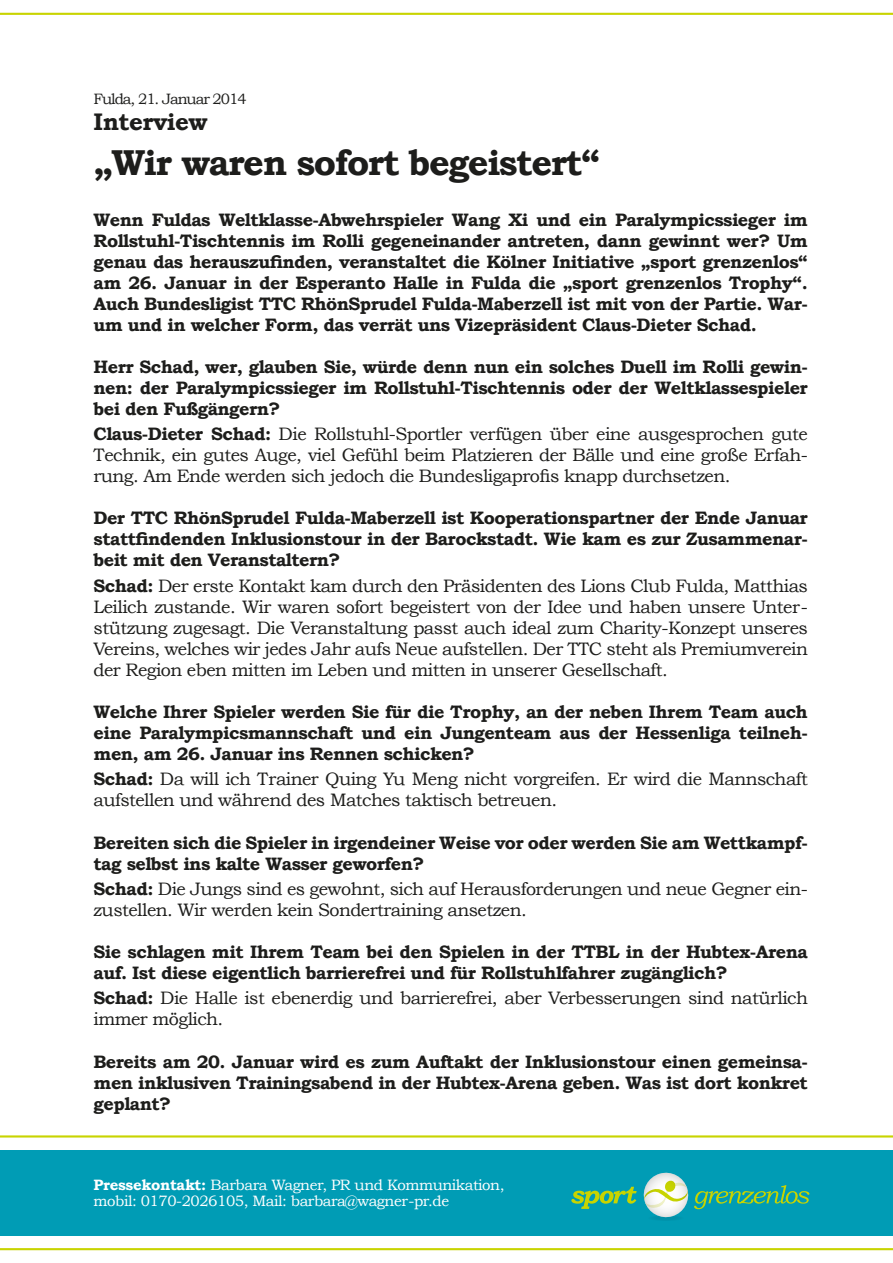
<style>
.page{position:relative;width:893px;height:1263px;background:#fff}
.page>*{position:absolute;margin:0;border:0;box-sizing:border-box;transform-origin:0 0}
.t1{font:700 36px "Bookman Old Style";letter-spacing:-.04em;color:#1d1d1b}
.t2{font:700 24px "Bookman Old Style";letter-spacing:-.02em;color:#1d1d1b}
.t3{font:700 18px/21px "Bookman Old Style";letter-spacing:-.03em;color:#1d1d1b;text-align:justify}
.t4{font:18px/21px "Bookman Old Style";letter-spacing:-.03em;color:#1d1d1b}
.t5{font:15px/16.5px "Bookman Old Style";letter-spacing:-.03em;color:#fff}
.t6{font:15px "Bookman Old Style";letter-spacing:-.07em;color:#1d1d1b}
.s1{font-weight:700}
</style>
<div class="page">
<div style="left:0;top:1150px;width:893px;height:85px;background:#009cb5"></div>
<hr style="left:0;top:13px;width:893px;height:2px;background:#c8d400">
<hr style="left:0;top:1248px;width:893px;height:2px;background:#c8d400">
<div style="left:648px;top:1215px;width:36px;height:6px;background:#0091aa;border-radius:50%"></div>
<svg style="left:571px;top:1172px;width:238px;height:46px"></svg>
<hr style="left:0;top:1135px;width:893px;height:2px;background:#c8d400">
<p class="t6" style="left:94px;top:91px;width:155px">Fulda, 21. Januar 2014</p>
<h2 class="t2" style="left:94px;top:107px;width:116px">Interview</h2>
<h1 class="t1" style="left:94px;top:141px;width:508px">„Wir waren sofort begeistert“</h1>
<p class="t3" style="left:94px;top:209px;width:716px">Wenn Fuldas Weltklasse-Abwehrspieler Wang Xi und ein Paralympicssieger im Rollstuhl-Tischtennis im Rolli gegeneinander antreten, dann gewinnt wer? Um genau das herauszufinden, veranstaltet die Kölner Initiative „sport grenzenlos“ am 26. Januar in der Esperanto Halle in Fulda die „sport grenzenlos Trophy“.<br>Auch Bundesligist TTC RhönSprudel Fulda-Maberzell ist mit von der Partie. War&shy;um und in welcher Form, das verrät uns Vizepräsident Claus-Dieter Schad.</p>
<p class="t3" style="left:94px;top:356px;width:716px">Herr Schad, wer, glauben Sie, würde denn nun ein solches Duell im Rolli gewin&shy;nen: der Paralympicssieger im Rollstuhl-Tischtennis oder der Weltklassespieler bei den Fußgängern?</p>
<p class="t4" style="left:94px;top:423px;width:716px;text-align:justify"><span class="s1">Claus-Dieter Schad:</span> Die Rollstuhl-Sportler verfügen über eine ausgesprochen gute Technik, ein gutes Auge, viel Gefühl beim Platzieren der Bälle und eine große Erfah&shy;rung. Am Ende werden sich jedoch die Bundesligaprofis knapp durchsetzen.</p>
<p class="t3" style="left:94px;top:507px;width:716px">Der TTC RhönSprudel Fulda-Maberzell ist Kooperationspartner der Ende Januar stattfindenden Inklusionstour in der Barockstadt. Wie kam es zur Zusammenar&shy;beit mit den Veranstaltern?</p>
<p class="t4" style="left:94px;top:575px;width:716px;text-align:justify"><span class="s1">Schad:</span> Der erste Kontakt kam durch den Präsidenten des Lions Club Fulda, Matthias Leilich zustande. Wir waren sofort begeistert von der Idee und haben unsere Unter&shy;stützung zugesagt. Die Veranstaltung passt auch ideal zum Charity-Konzept unseres Vereins, welches wir jedes Jahr aufs Neue aufstellen. Der TTC steht als Premiumverein der Region eben mitten im Leben und mitten in unserer Gesellschaft.</p>
<p class="t3" style="left:94px;top:701px;width:716px">Welche Ihrer Spieler werden Sie für die Trophy, an der neben Ihrem Team auch eine Paralympicsmannschaft und ein Jungenteam aus der Hessenliga teilneh&shy;men, am 26. Januar ins Rennen schicken?</p>
<p class="t4" style="left:94px;top:769px;width:716px"><span class="s1">Schad:</span> Da will ich Trainer Quing Yu Meng nicht vorgreifen. Er wird die Mannschaft aufstellen und während des Matches taktisch betreuen.</p>
<p class="t3" style="left:94px;top:832px;width:716px">Bereiten sich die Spieler in irgendeiner Weise vor oder werden Sie am Wettkampf&shy;tag selbst ins kalte Wasser geworfen?</p>
<p class="t4" style="left:94px;top:878px;width:716px"><span class="s1">Schad:</span> Die Jungs sind es gewohnt, sich auf Herausforderungen und neue Gegner ein&shy;zustellen. Wir werden kein Sondertraining ansetzen.</p>
<p class="t3" style="left:94px;top:941px;width:716px">Sie schlagen mit Ihrem Team bei den Spielen in der TTBL in der Hubtex-Arena auf. Ist diese eigentlich barrierefrei und für Rollstuhlfahrer zugänglich?</p>
<p class="t4" style="left:94px;top:988px;width:716px"><span class="s1">Schad:</span> Die Halle ist ebenerdig und barrierefrei, aber Verbesserungen sind natürlich immer möglich.</p>
<p class="t3" style="left:94px;top:1051px;width:716px">Bereits am 20. Januar wird es zum Auftakt der Inklusionstour einen gemeinsa&shy;men inklusiven Trainingsabend in der Hubtex-Arena geben. Was ist dort konkret geplant?</p>
<p class="t5" style="left:94px;top:1176px;width:412px"><span class="s1">Pressekontakt:</span> Barbara Wagner, PR und Kommunikation, mobil: 0170-2026105, Mail: barbara@wagner-pr.de</p>
</div>
